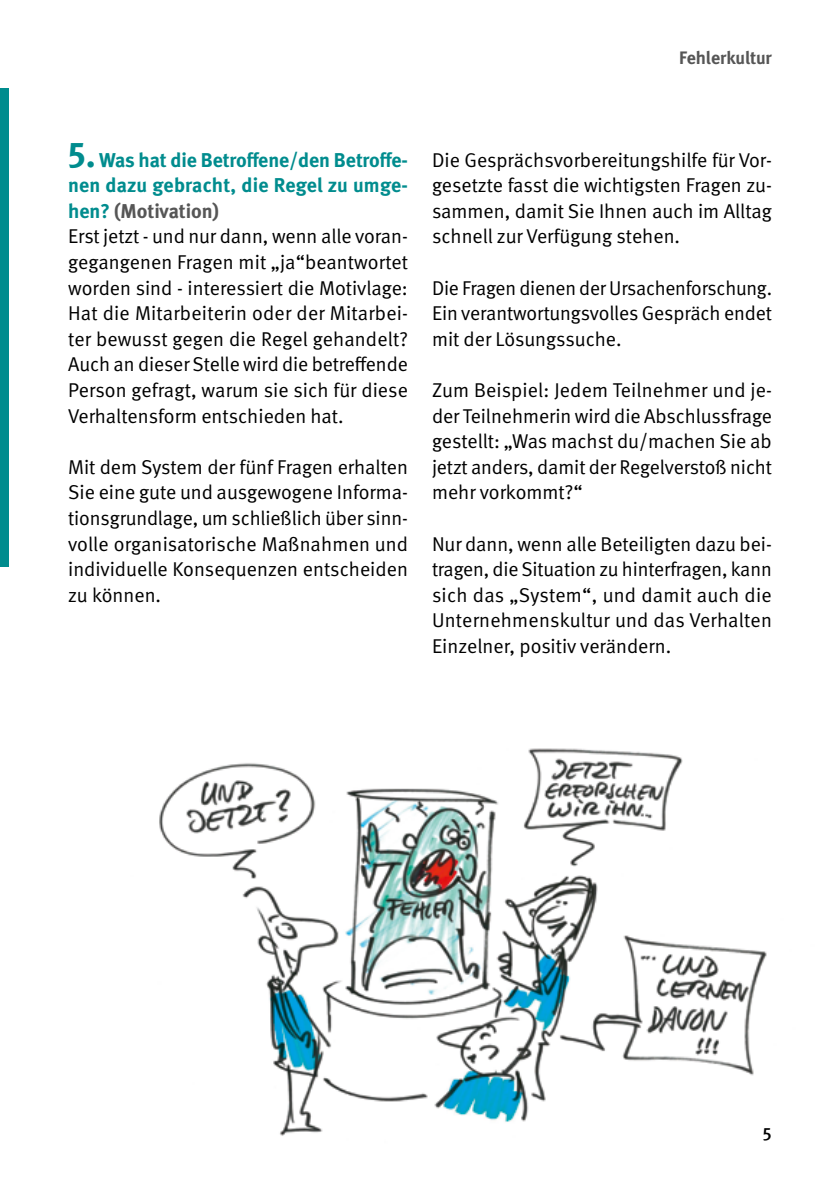
<style>
.page{position:relative;width:840px;height:1191px;background:#fff}
.page>*{position:absolute;margin:0;border:0;box-sizing:border-box;transform-origin:0 0}
.t1{font:20px/25.6px "DGUV Meta";color:#000;text-align:justify}
.t2{font:700 18px "DGUV Meta";letter-spacing:-.005em;color:#565656}
.t3{font:500 18px "DGUV Meta";color:#000}
.s1{font-weight:700;font-size:36px;color:#008c8e}
.s2{font-weight:700;color:#008c8e}
.s3{font-weight:700;color:#565656}
</style>
<div class="page">
<img style="left:159px;top:748px;width:608px;height:388px">
<div style="left:0;top:88px;width:9px;height:478px;background:#008c8e"></div>
<p class="t2" style="left:679px;top:47px;width:94px">Fehlerkultur</p>
<p class="t1" style="left:68px;top:147px;width:341px;text-align:left"><span class="s1">5.</span> <span class="s2">Was hat die Betroffene/den Betroffe&shy;nen dazu gebracht, die Regel zu umge&shy;hen?</span> <span class="s3">(Motivation)<br></span>Erst jetzt - und nur dann, wenn alle voran&shy;gegangenen Fragen mit „ja“beantwortet worden sind - interessiert die Motivlage:<br>Hat die Mitarbeiterin oder der Mitarbei&shy;ter bewusst gegen die Regel gehandelt?<br>Auch an dieser Stelle wird die betreffende Person gefragt, warum sie sich für diese Verhaltensform entschieden hat.</p>
<p class="t1" style="left:68px;top:454px;width:341px">Mit dem System der fünf Fragen erhalten Sie eine gute und ausgewogene Informa&shy;tionsgrundlage, um schließlich über sinn&shy;volle organisatorische Maßnahmen und individuelle Konsequenzen entscheiden zu können.</p>
<p class="t1" style="left:432px;top:147px;width:341px">Die Gesprächsvorbereitungshilfe für Vor&shy;gesetzte fasst die wichtigsten Fragen zu&shy;sammen, damit Sie Ihnen auch im Alltag schnell zur Verfügung stehen.</p>
<p class="t1" style="left:432px;top:275px;width:341px">Die Fragen dienen der Ursachenforschung.<br>Ein verantwortungsvolles Gespräch endet mit der Lösungssuche.</p>
<p class="t1" style="left:432px;top:378px;width:341px">Zum Beispiel: Jedem Teilnehmer und je&shy;der Teilnehmerin wird die Abschlussfrage gestellt: „Was machst du/machen Sie ab jetzt anders, damit der Regelverstoß nicht mehr vorkommt?“</p>
<p class="t1" style="left:432px;top:531px;width:341px">Nur dann, wenn alle Beteiligten dazu bei&shy;tragen, die Situation zu hinterfragen, kann sich das „System“, und damit auch die Unternehmenskultur und das Verhalten Einzelner, positiv verändern.</p>
<p class="t3" style="left:762px;top:1123px;width:10px">5</p>
</div>
